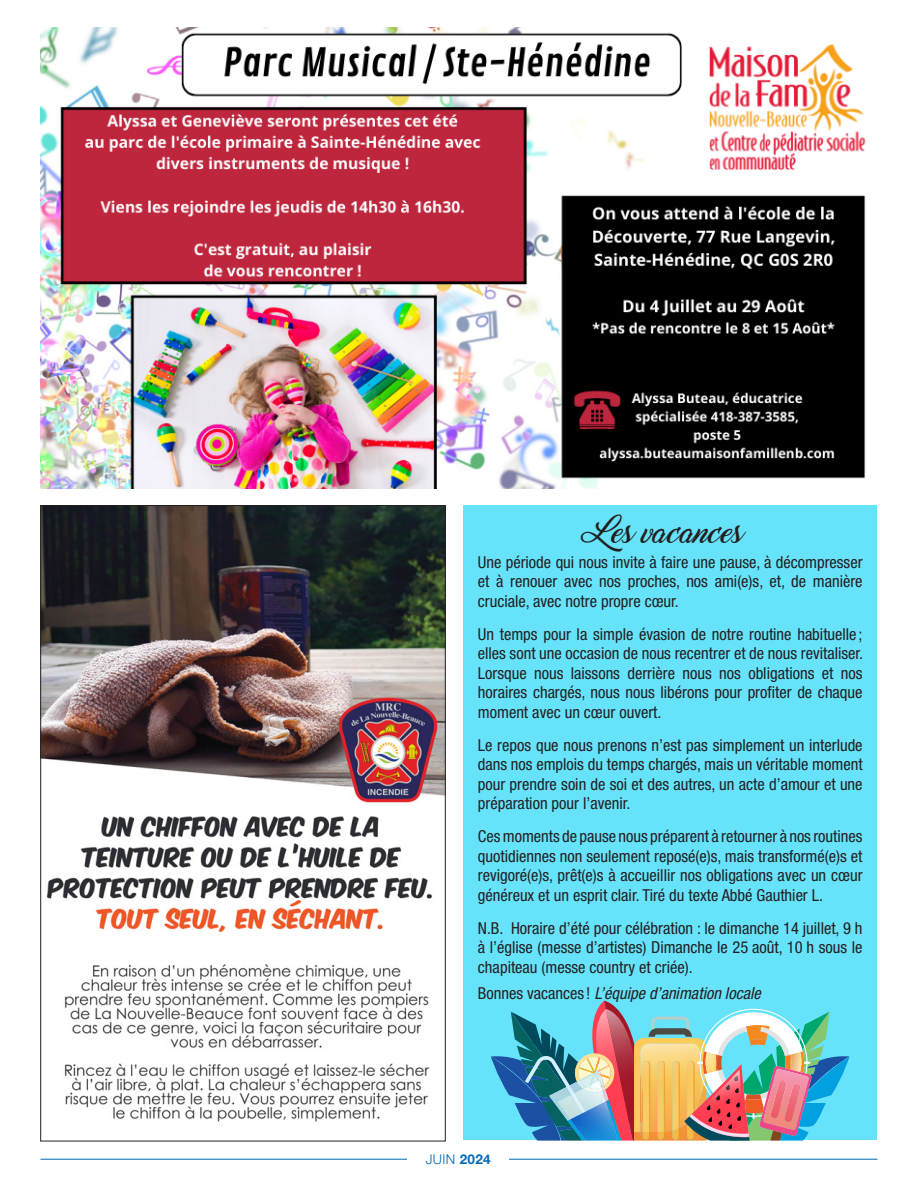
<style>
.page{position:relative;width:918px;height:1188px;background:#fff}
.page>*{position:absolute;margin:0;border:0;box-sizing:border-box;transform-origin:0 0}
.t1{font:24px "Marguerite";color:#231f20}
.t2{font:condensed 16.5px/19.5px "Helvetica Neue LT Pro";color:#231f20;text-align:justify}
.t3{font:italic condensed 16.5px "Helvetica Neue LT Pro";color:#231f20}
.t4{font:300 13.5px "Helvetica Neue LT Std";color:#006bb6}
.s1{font-style:normal}
.s2{font-family:"Helvetica Neue LT Pro";font-weight:700}
</style>
<div class="page">
<hr style="left:40px;top:1159px;width:838px;height:1px;background:#006bb6">
<div style="left:408px;top:1154px;width:101px;height:23px;background:#fff"></div>
<div style="left:464px;top:506px;width:413px;height:634px;background:#66e3fa"></div>
<img style="left:491px;top:1001px;width:359px;height:140px">
<img style="left:570px;top:1101px;width:48px;height:40px">
<img style="left:41px;top:27px;width:825px;height:461px">
<img style="left:42px;top:507px;width:402px;height:615px">
<h1 class="t1" style="left:599px;top:521px;width:145px">Les vacances</h1>
<p class="t2" style="left:478px;top:552px;width:386px">Une période qui nous invite à faire une pause, à décompresser et à renouer avec nos proches, nos ami(e)s, et, de manière cruciale, avec notre propre cœur.</p>
<p class="t2" style="left:478px;top:624px;width:387px">Un temps pour la simple évasion de notre routine habituelle ; elles sont une occasion de nous recentrer et de nous revitaliser.<br>Lorsque nous laissons derrière nous nos obligations et nos horaires chargés, nous nous libérons pour profiter de chaque moment avec un cœur ouvert.</p>
<p class="t2" style="left:478px;top:735px;width:386px">Le repos que nous prenons n’est pas simplement un interlude dans nos emplois du temps chargés, mais un véritable moment pour prendre soin de soi et des autres, un acte d’amour et une préparation pour l’avenir.</p>
<p class="t2" style="left:478px;top:827px;width:386px">Ces moments de pause nous préparent à retourner à nos routines quotidiennes non seulement reposé(e)s, mais transformé(e)s et revigoré(e)s, prêt(e)s à accueillir nos obligations avec un cœur généreux et un esprit clair. Tiré du texte Abbé Gauthier L.</p>
<p class="t2" style="left:478px;top:918px;width:386px">N.B. Horaire d’été pour célébration : le dimanche 14 juillet, 9 h à l’église (messe d’artistes) Dimanche le 25 août, 10 h sous le chapiteau (messe country et criée).</p>
<p class="t3" style="left:478px;top:984px;width:284px"><span class="s1">Bonnes vacances !</span> L’équipe d’animation locale</p>
<p class="t4" style="left:426px;top:1150px;width:66px">JUIN <span class="s2">2024</span></p>
</div>
